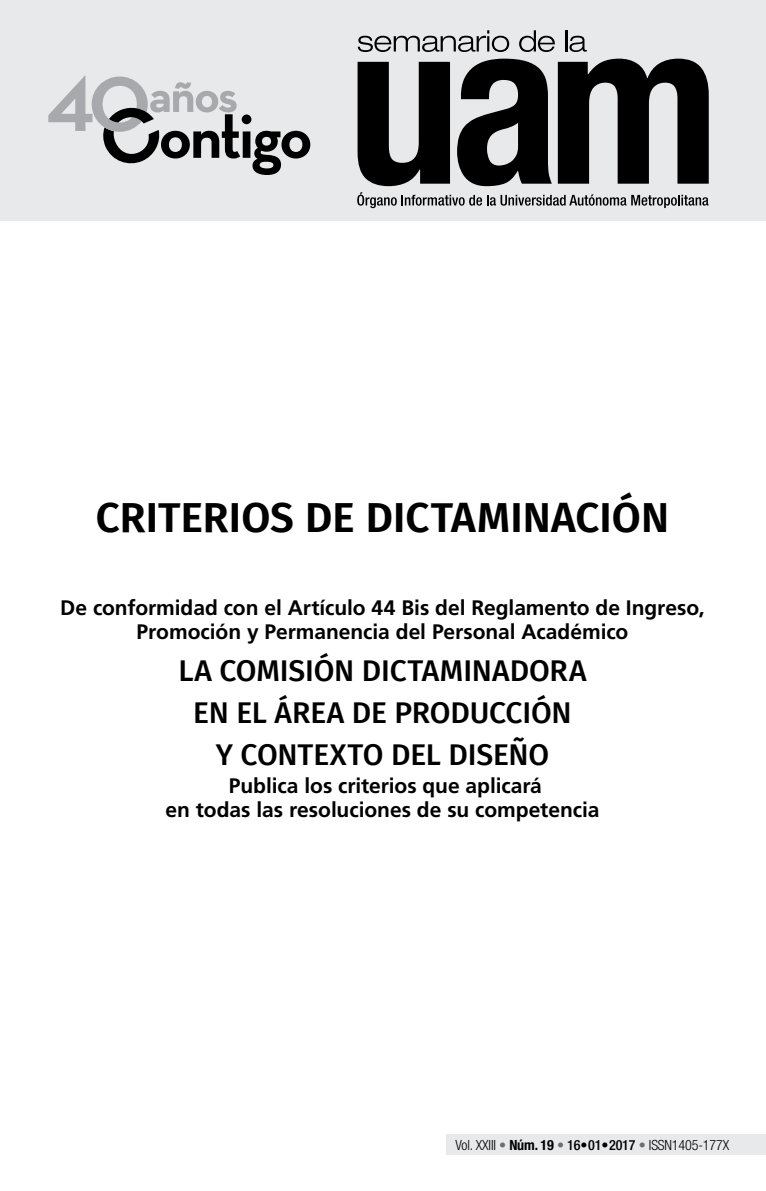
<style>
.page{position:relative;width:766px;height:1191px;background:#fff}
.page>*{position:absolute;margin:0;border:0;box-sizing:border-box;transform-origin:0 0}
.t1{font:600 42px "Fira Sans";color:#000}
.t2{font:500 30px/42px "Fira Sans";letter-spacing:-.005em;color:#000;text-align:center}
.t3{font:700 21px/24px "Frutiger LT Std";letter-spacing:-.005em;color:#000;text-align:center}
.t4{font:300 condensed 14.1px "Helvetica Neue LT Std";letter-spacing:-.01em;color:#000}
.s1{font-weight:500;color:#6d6e71}
.s2{font-weight:700}
.s3{font-weight:500}
</style>
<div class="page">
<div style="left:446px;top:1134px;width:319px;height:20px;background:#e8e9ea"></div>
<div style="left:0;top:0;width:765px;height:220px;background:#e8e9ea"></div>
<svg style="left:48px;top:76px;width:262px;height:99px"></svg>
<svg style="left:358px;top:30px;width:151px;height:22px"></svg>
<svg style="left:519px;top:30px;width:35px;height:22px"></svg>
<hr style="left:565px;top:30px;width:2px;height:21px;background:#000">
<svg style="left:569px;top:36px;width:17px;height:16px"></svg>
<svg style="left:357px;top:62px;width:93px;height:124px"></svg>
<svg style="left:457px;top:59px;width:94px;height:127px"></svg>
<svg style="left:557px;top:59px;width:151px;height:125px"></svg>
<svg style="left:357px;top:192px;width:351px;height:16px"></svg>
<h1 class="t1" style="left:96px;top:483px;width:574px">CRITERIOS DE DICTAMINACIÓN</h1>
<p class="t3" style="left:60px;top:595px;width:646px">De conformidad con el Artículo 44 Bis del Reglamento de Ingreso,<br>Promoción y Permanencia del Personal Académico</p>
<h2 class="t2" style="left:178px;top:648px;width:409px">LA COMISIÓN DICTAMINADORA<br>EN EL ÁREA DE PRODUCCIÓN<br>Y CONTEXTO DEL DISEÑO</h2>
<p class="t3" style="left:165px;top:774px;width:435px">Publica los criterios que aplicará<br>en todas las resoluciones de su competencia</p>
<p class="t4" style="left:455px;top:1137px;width:275px">Vol. XXIII <span class="s1">•</span> <span class="s2">Núm. 19</span> <span class="s1">•</span> <span class="s3">16•01•2017</span> <span class="s1">•</span> ISSN1405-177X</p>
</div>
